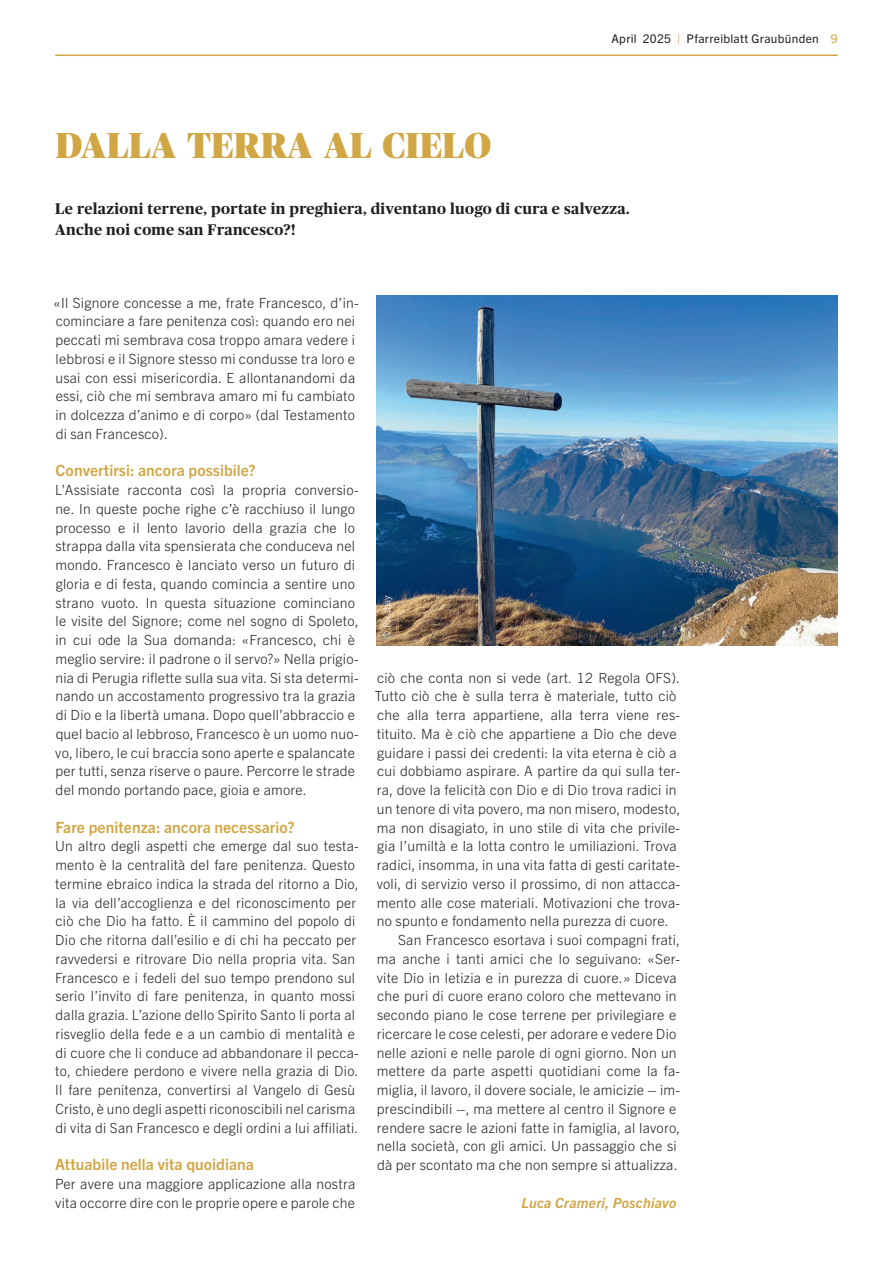
<style>
.page{position:relative;width:893px;height:1263px;background:#fff}
.page>*{position:absolute;margin:0;border:0;box-sizing:border-box;transform-origin:0 0}
.t1{font:900 36px "Publico Banner";letter-spacing:.015em;color:#d1a644}
.t2{font:700 15.6px "Trade Gothic Next LT Pro";letter-spacing:.005em;color:#d1a644}
.t3{font:700 15.3px/21px "Publico";letter-spacing:.025em;color:#231f20}
.t4{font:300 14.1px/18.8px "Trade Gothic Next LT Pro";letter-spacing:.015em;color:#231f20}
.t5{font:italic 700 14.1px "Trade Gothic Next LT Pro";letter-spacing:.015em;color:#d1a644}
.t6{font:12px "Trade Gothic Next LT Pro";letter-spacing:.025em;color:#231f20}
.t7{font:300 9.75px "Trade Gothic Next LT Pro";letter-spacing:.015em;color:#fff}
.s1{color:#d1a644}
</style>
<div class="page">
<hr style="left:55px;top:55px;width:783px;height:1px;background:#d1a644">
<img style="left:377px;top:295px;width:461px;height:350px">
<h1 class="t1" style="left:56px;top:125px;width:437px">DALLA TERRA AL CIELO</h1>
<p class="t6" style="left:611px;top:31px;width:228px">April 2025 <span class="s1">|</span> Pfarreiblatt Graubünden <span class="s1">9</span></p>
<p class="t3" style="left:55px;top:198px;width:576px">Le relazioni terrene, portate in preghiera, diventano luogo di cura e salvezza.<br>Anche noi come san Francesco?!</p>
<p class="t4" style="left:54px;top:292px;width:307px">«Il Signore concesse a me, frate Francesco, d’in&shy;cominciare a fare penitenza così: quando ero nei peccati mi sembrava cosa troppo amara vedere i lebbrosi e il Signore stesso mi condusse tra loro e usai con essi misericordia. E allontanandomi da essi, ciò che mi sembrava amaro mi fu cambiato in dolcezza d’animo e di corpo» (dal Testamento di san Francesco).</p>
<p class="t2" style="left:56px;top:460px;width:202px">Convertirsi: ancora possibile?</p>
<p class="t4" style="left:55px;top:480px;width:305px">L’Assisiate racconta così la propria conversio&shy;ne. In queste poche righe c’è racchiuso il lungo processo e il lento lavorio della grazia che lo strappa dalla vita spensierata che conduceva nel mondo. Francesco è lanciato verso un futuro di gloria e di festa, quando comincia a sentire uno strano vuoto. In questa situazione cominciano le visite del Signore; come nel sogno di Spoleto, in cui ode la Sua domanda: «Francesco, chi è meglio servire: il padrone o il servo?» Nella prigio&shy;nia di Perugia riflette sulla sua vita. Si sta determi&shy;nando un accostamento progressivo tra la grazia di Dio e la libertà umana. Dopo quell’abbraccio e quel bacio al lebbroso, Francesco è un uomo nuo&shy;vo, libero, le cui braccia sono aperte e spalancate per tutti, senza riserve o paure. Percorre le strade del mondo portando pace, gioia e amore.</p>
<p class="t2" style="left:55px;top:816px;width:241px">Fare penitenza: ancora necessario?</p>
<p class="t4" style="left:55px;top:836px;width:305px">Un altro degli aspetti che emerge dal suo testa&shy;mento è la centralità del fare penitenza. Questo termine ebraico indica la strada del ritorno a Dio, la via dell’accoglienza e del riconoscimento per ciò che Dio ha fatto. È il cammino del popolo di Dio che ritorna dall’esilio e di chi ha peccato per ravvedersi e ritrovare Dio nella propria vita. San Francesco e i fedeli del suo tempo prendono sul serio l’invito di fare penitenza, in quanto mossi dalla grazia. L’azione dello Spirito Santo li porta al risveglio della fede e a un cambio di mentalità e di cuore che li conduce ad abbandonare il pecca&shy;to, chiedere perdono e vivere nella grazia di Dio.<br>Il fare penitenza, convertirsi al Vangelo di Gesù Cristo, è uno degli aspetti riconoscibili nel carisma di vita di San Francesco e degli ordini a lui affiliati.</p>
<p class="t2" style="left:55px;top:1153px;width:200px">Attuabile nella vita quoidiana</p>
<p class="t4" style="left:55px;top:1173px;width:302px">Per avere una maggiore applicazione alla nostra vita occorre dire con le proprie opere e parole che</p>
<p class="t7" style="left:380px;top:639px;width:45px;rotate:-90deg">© Pixabay</p>
<p class="t4" style="left:377px;top:667px;width:304px">ciò che conta non si vede (art. 12 Regola OFS).</p>
<p class="t4" style="left:375px;top:686px;width:303px">Tutto ciò che è sulla terra è materiale, tutto ciò</p>
<p class="t4" style="left:377px;top:705px;width:304px">che alla terra appartiene, alla terra viene res-</p>
<p class="t4" style="left:377px;top:723px;width:301px">tituito. Ma è ciò che appartiene a Dio che deve</p>
<p class="t4" style="left:377px;top:742px;width:301px">guidare i passi dei credenti: la vita eterna è ciò a</p>
<p class="t4" style="left:377px;top:761px;width:304px">cui dobbiamo aspirare. A partire da qui sulla ter-</p>
<p class="t4" style="left:377px;top:780px;width:301px">ra, dove la felicità con Dio e di Dio trova radici in</p>
<p class="t4" style="left:377px;top:798px;width:305px">un tenore di vita povero, ma non misero, modesto,</p>
<p class="t4" style="left:377px;top:817px;width:305px">ma non disagiato, in uno stile di vita che privile-</p>
<p class="t4" style="left:377px;top:836px;width:301px">gia l’umiltà e la lotta contro le umiliazioni. Trova</p>
<p class="t4" style="left:377px;top:855px;width:305px">radici, insomma, in una vita fatta di gesti caritate-</p>
<p class="t4" style="left:377px;top:873px;width:305px">voli, di servizio verso il prossimo, di non attacca-</p>
<p class="t4" style="left:377px;top:892px;width:305px">mento alle cose materiali. Motivazioni che trova-</p>
<p class="t4" style="left:377px;top:911px;width:293px">no spunto e fondamento nella purezza di cuore.</p>
<p class="t4" style="left:398px;top:930px;width:284px">San Francesco esortava i suoi compagni frati,</p>
<p class="t4" style="left:377px;top:948px;width:305px">ma anche i tanti amici che lo seguivano: «Ser-</p>
<p class="t4" style="left:377px;top:967px;width:301px">vite Dio in letizia e in purezza di cuore.» Diceva</p>
<p class="t4" style="left:377px;top:986px;width:301px">che puri di cuore erano coloro che mettevano in</p>
<p class="t4" style="left:377px;top:1005px;width:301px">secondo piano le cose terrene per privilegiare e</p>
<p class="t4" style="left:377px;top:1023px;width:301px">ricercare le cose celesti, per adorare e vedere Dio</p>
<p class="t4" style="left:377px;top:1042px;width:301px">nelle azioni e nelle parole di ogni giorno. Non un</p>
<p class="t4" style="left:377px;top:1061px;width:305px">mettere da parte aspetti quotidiani come la fa-</p>
<p class="t4" style="left:377px;top:1080px;width:305px">miglia, il lavoro, il dovere sociale, le amicizie – im-</p>
<p class="t4" style="left:377px;top:1098px;width:301px">prescindibili –, ma mettere al centro il Signore e</p>
<p class="t4" style="left:377px;top:1117px;width:305px">rendere sacre le azioni fatte in famiglia, al lavoro,</p>
<p class="t4" style="left:377px;top:1136px;width:301px">nella società, con gli amici. Un passaggio che si</p>
<p class="t4" style="left:377px;top:1155px;width:302px">dà per scontato ma che non sempre si attualizza.</p>
<p class="t5" style="left:521px;top:1193px;width:156px">Luca Crameri, Poschiavo</p>
</div>
